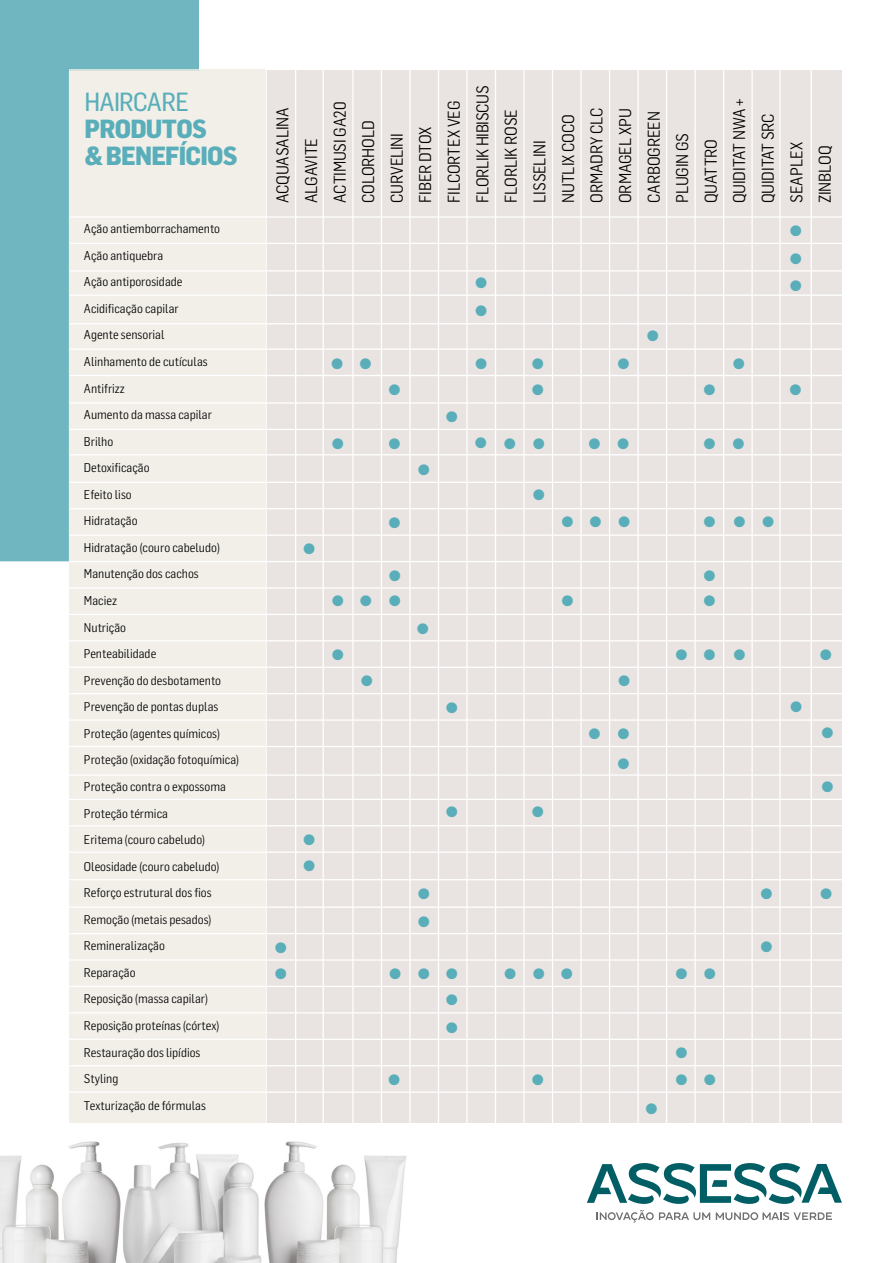
<style>
.page{position:relative;width:893px;height:1263px;background:#fff}
.page>*{position:absolute;margin:0;border:0;box-sizing:border-box;transform-origin:0 0}
.t1{font:900 31.2px/27.3px "Flama Semicond";color:#59aeba}
.t2{font:800 25.8px/27.2px "Flama Semicond";letter-spacing:-.03em;color:#59aeba}
.t3{font:25.8px "Flama Semicond Basic";letter-spacing:-.025em;color:#59aeba}
.t4{font:16.65px/28.5px "Flama Semicond";letter-spacing:-.01em;color:#000}
.t5{font:12.45px/26.5px "Flama Semicond";color:#000}
</style>
<div class="page">
<img style="left:141px;top:1122px;width:103px;height:141px">
<img style="left:244px;top:1122px;width:182px;height:141px">
<img style="left:0;top:1122px;width:141px;height:141px">
<div style="left:0;top:0;width:69px;height:561px;background:#6fb6c1"></div>
<div style="left:68px;top:0;width:130px;height:70px;background:#6fb6c1"></div>
<svg style="left:597px;top:1210px;width:113px;height:12px"></svg>
<svg style="left:716px;top:1212px;width:116px;height:8px"></svg>
<svg style="left:587px;top:1163px;width:255px;height:41px"></svg>
<div style="left:69px;top:69px;width:196px;height:1053px;background:#eeece3"></div>
<div style="left:266px;top:70px;width:576px;height:1052px;background:#e9e4e1"></div>
<hr style="left:352px;top:69px;width:2px;height:1054px;background:#fff">
<hr style="left:381px;top:69px;width:1px;height:1054px;background:#fff">
<hr style="left:409px;top:69px;width:2px;height:1054px;background:#fff">
<hr style="left:438px;top:69px;width:1px;height:1054px;background:#fff">
<hr style="left:466px;top:69px;width:2px;height:1054px;background:#fff">
<hr style="left:495px;top:69px;width:1px;height:1054px;background:#fff">
<hr style="left:523px;top:69px;width:2px;height:1054px;background:#fff">
<hr style="left:552px;top:69px;width:1px;height:1054px;background:#fff">
<hr style="left:580px;top:69px;width:2px;height:1054px;background:#fff">
<hr style="left:609px;top:69px;width:1px;height:1054px;background:#fff">
<hr style="left:637px;top:69px;width:2px;height:1054px;background:#fff">
<hr style="left:666px;top:69px;width:1px;height:1054px;background:#fff">
<hr style="left:694px;top:69px;width:2px;height:1054px;background:#fff">
<hr style="left:723px;top:69px;width:1px;height:1054px;background:#fff">
<hr style="left:751px;top:69px;width:2px;height:1054px;background:#fff">
<hr style="left:70px;top:295px;width:774px;height:1px;background:#fff">
<hr style="left:70px;top:323px;width:774px;height:1px;background:#fff">
<hr style="left:70px;top:348px;width:774px;height:2px;background:#fff">
<hr style="left:70px;top:375px;width:774px;height:1px;background:#fff">
<hr style="left:70px;top:402px;width:774px;height:2px;background:#fff">
<hr style="left:70px;top:429px;width:774px;height:1px;background:#fff">
<hr style="left:70px;top:454px;width:774px;height:1px;background:#fff">
<hr style="left:70px;top:482px;width:774px;height:1px;background:#fff">
<hr style="left:70px;top:508px;width:774px;height:1px;background:#fff">
<hr style="left:70px;top:534px;width:774px;height:2px;background:#fff">
<hr style="left:70px;top:561px;width:774px;height:1px;background:#fff">
<hr style="left:68px;top:587px;width:776px;height:2px;background:#fff">
<hr style="left:68px;top:614px;width:776px;height:1px;background:#fff">
<hr style="left:68px;top:640px;width:776px;height:1px;background:#fff">
<hr style="left:68px;top:667px;width:776px;height:1px;background:#fff">
<hr style="left:68px;top:693px;width:776px;height:1px;background:#fff">
<hr style="left:68px;top:719px;width:776px;height:2px;background:#fff">
<hr style="left:68px;top:746px;width:776px;height:1px;background:#fff">
<hr style="left:68px;top:774px;width:776px;height:2px;background:#fff">
<hr style="left:68px;top:799px;width:776px;height:1px;background:#fff">
<hr style="left:68px;top:825px;width:776px;height:1px;background:#fff">
<hr style="left:68px;top:851px;width:776px;height:2px;background:#fff">
<hr style="left:68px;top:879px;width:776px;height:1px;background:#fff">
<hr style="left:68px;top:906px;width:776px;height:2px;background:#fff">
<hr style="left:68px;top:933px;width:776px;height:1px;background:#fff">
<hr style="left:68px;top:959px;width:776px;height:2px;background:#fff">
<hr style="left:68px;top:986px;width:776px;height:1px;background:#fff">
<hr style="left:68px;top:1012px;width:776px;height:1px;background:#fff">
<hr style="left:323px;top:69px;width:1px;height:1054px;background:#fff">
<hr style="left:68px;top:1039px;width:776px;height:1px;background:#fff">
<hr style="left:70px;top:270px;width:774px;height:2px;background:#fff">
<hr style="left:70px;top:243px;width:774px;height:1px;background:#fff">
<hr style="left:70px;top:216px;width:774px;height:2px;background:#fff">
<hr style="left:779px;top:69px;width:2px;height:1054px;background:#fff">
<hr style="left:295px;top:69px;width:1px;height:1054px;background:#fff">
<hr style="left:811px;top:69px;width:1px;height:1054px;background:#fff">
<hr style="left:68px;top:1065px;width:776px;height:1px;background:#fff">
<hr style="left:68px;top:1091px;width:776px;height:2px;background:#fff">
<hr style="left:265px;top:69px;width:2px;height:1054px;background:#fff">
<h2 class="t3" style="left:84px;top:87px;width:106px">HAIRCARE</h2>
<h2 class="t2" style="left:84px;top:114px;width:155px">PRODUTOS<br>&amp; BENEFÍCIOS</h2>
<p class="t5" style="left:84px;top:215px;width:157px">Ação antiemborrachamento<br>Ação antiquebra<br>Ação antiporosidade<br>Acidificação capilar<br>Agente sensorial<br>Alinhamento de cutículas<br>Antifrizz<br>Aumento da massa capilar<br>Brilho<br>Detoxificação<br>Efeito liso<br>Hidratação<br>Hidratação (couro cabeludo)<br>Manutenção dos cachos<br>Maciez<br>Nutrição<br>Penteabilidade<br>Prevenção do desbotamento<br>Prevenção de pontas duplas<br>Proteção (agentes químicos)<br>Proteção (oxidação fotoquímica)<br>Proteção contra o expossoma<br>Proteção térmica<br>Eritema (couro cabeludo)<br>Oleosidade (couro cabeludo)<br>Reforço estrutural dos fios<br>Remoção (metais pesados)<br>Remineralização<br>Reparação<br>Reposição (massa capilar)<br>Reposição proteínas (córtex)<br>Restauração dos lipídios<br>Styling<br>Texturização de fórmulas</p>
<h3 class="t4" style="left:268px;top:203px;width:119px;rotate:-90deg">ACQUASALINA<br>ALGAVITE<br>ACTIMUSI GA20<br>COLORHOLD<br>CURVELINI<br>FIBER DTOX<br>FILCORTEX VEG<br>FLORLIK HIBISCUS<br>FLORLIK ROSE<br>LISSELINI<br>NUTLIX COCO<br>ORMADRY CLC<br>ORMAGEL XPU<br>CARBOGREEN<br>PLUGIN GS<br>QUATTRO<br>QUIDITAT NWA +<br>QUIDITAT SRC<br>SEAPLEX<br>ZINBLOQ</h3>
<h1 class="t1" style="left:474px;top:268px;width:16px">•</h1>
<h1 class="t1" style="left:302px;top:534px;width:16px">•</h1>
<h1 class="t1" style="left:302px;top:826px;width:16px;line-height:25.8px">• •</h1>
<h1 class="t1" style="left:474px;top:283px;width:16px;line-height:53.2px">• •</h1>
<h1 class="t1" style="left:646px;top:321px;width:16px">•</h1>
<h1 class="t1" style="left:330px;top:349px;width:44px">• •</h1>
<h1 class="t1" style="left:531px;top:349px;width:101px">• •</h1>
<h1 class="t1" style="left:732px;top:349px;width:16px">•</h1>
<h1 class="t1" style="left:388px;top:375px;width:16px">•</h1>
<h1 class="t1" style="left:531px;top:375px;width:16px">•</h1>
<h1 class="t1" style="left:703px;top:375px;width:16px">•</h1>
<h1 class="t1" style="left:445px;top:402px;width:16px">•</h1>
<h1 class="t1" style="left:331px;top:429px;width:72px">• •</h1>
<h1 class="t1" style="left:503px;top:429px;width:44px">• •</h1>
<h1 class="t1" style="left:587px;top:429px;width:44px">• •</h1>
<h1 class="t1" style="left:703px;top:429px;width:44px">• •</h1>
<h1 class="t1" style="left:417px;top:455px;width:16px">•</h1>
<h1 class="t1" style="left:532px;top:480px;width:16px">•</h1>
<h1 class="t1" style="left:388px;top:508px;width:16px">•</h1>
<h1 class="t1" style="left:561px;top:507px;width:72px">•••</h1>
<h1 class="t1" style="left:703px;top:507px;width:74px">•••</h1>
<h1 class="t1" style="left:474px;top:428px;width:16px">•</h1>
<h1 class="t1" style="left:388px;top:561px;width:16px">•</h1>
<h1 class="t1" style="left:703px;top:561px;width:16px">•</h1>
<h1 class="t1" style="left:331px;top:586px;width:72px">•••</h1>
<h1 class="t1" style="left:561px;top:586px;width:16px">•</h1>
<h1 class="t1" style="left:703px;top:586px;width:16px">•</h1>
<h1 class="t1" style="left:416px;top:614px;width:16px">•</h1>
<h1 class="t1" style="left:331px;top:640px;width:16px">•</h1>
<h1 class="t1" style="left:674px;top:640px;width:74px">•••</h1>
<h1 class="t1" style="left:360px;top:666px;width:16px">•</h1>
<h1 class="t1" style="left:617px;top:666px;width:16px">•</h1>
<h1 class="t1" style="left:445px;top:693px;width:16px">•</h1>
<h1 class="t1" style="left:587px;top:718px;width:44px;line-height:29.8px;text-align:right">• • •</h1>
<h1 class="t1" style="left:445px;top:797px;width:102px">• •</h1>
<h1 class="t1" style="left:417px;top:879px;width:16px">•</h1>
<h1 class="t1" style="left:759px;top:879px;width:16px">•</h1>
<h1 class="t1" style="left:417px;top:907px;width:16px">•</h1>
<h1 class="t1" style="left:274px;top:933px;width:16px">•</h1>
<h1 class="t1" style="left:759px;top:932px;width:16px">•</h1>
<h1 class="t1" style="left:274px;top:959px;width:16px">•</h1>
<h1 class="t1" style="left:388px;top:959px;width:72px">•••</h1>
<h1 class="t1" style="left:503px;top:959px;width:72px">•••</h1>
<h1 class="t1" style="left:674px;top:959px;width:44px">• •</h1>
<h1 class="t1" style="left:445px;top:985px;width:16px;line-height:27.8px">• •</h1>
<h1 class="t1" style="left:674px;top:1038px;width:16px">•</h1>
<h1 class="t1" style="left:387px;top:1065px;width:16px">•</h1>
<h1 class="t1" style="left:531px;top:1065px;width:16px">•</h1>
<h1 class="t1" style="left:674px;top:1065px;width:44px">• •</h1>
<h1 class="t1" style="left:644px;top:1094px;width:16px">•</h1>
<h1 class="t1" style="left:789px;top:216px;width:16px;text-align:justify">• • •</h1>
<h1 class="t1" style="left:789px;top:375px;width:16px">•</h1>
<h1 class="t1" style="left:789px;top:692px;width:16px">•</h1>
<h1 class="t1" style="left:819px;top:640px;width:16px">•</h1>
<h1 class="t1" style="left:820px;top:718px;width:16px">•</h1>
<h1 class="t1" style="left:820px;top:772px;width:16px">•</h1>
<h1 class="t1" style="left:819px;top:879px;width:16px">•</h1>
</div>
